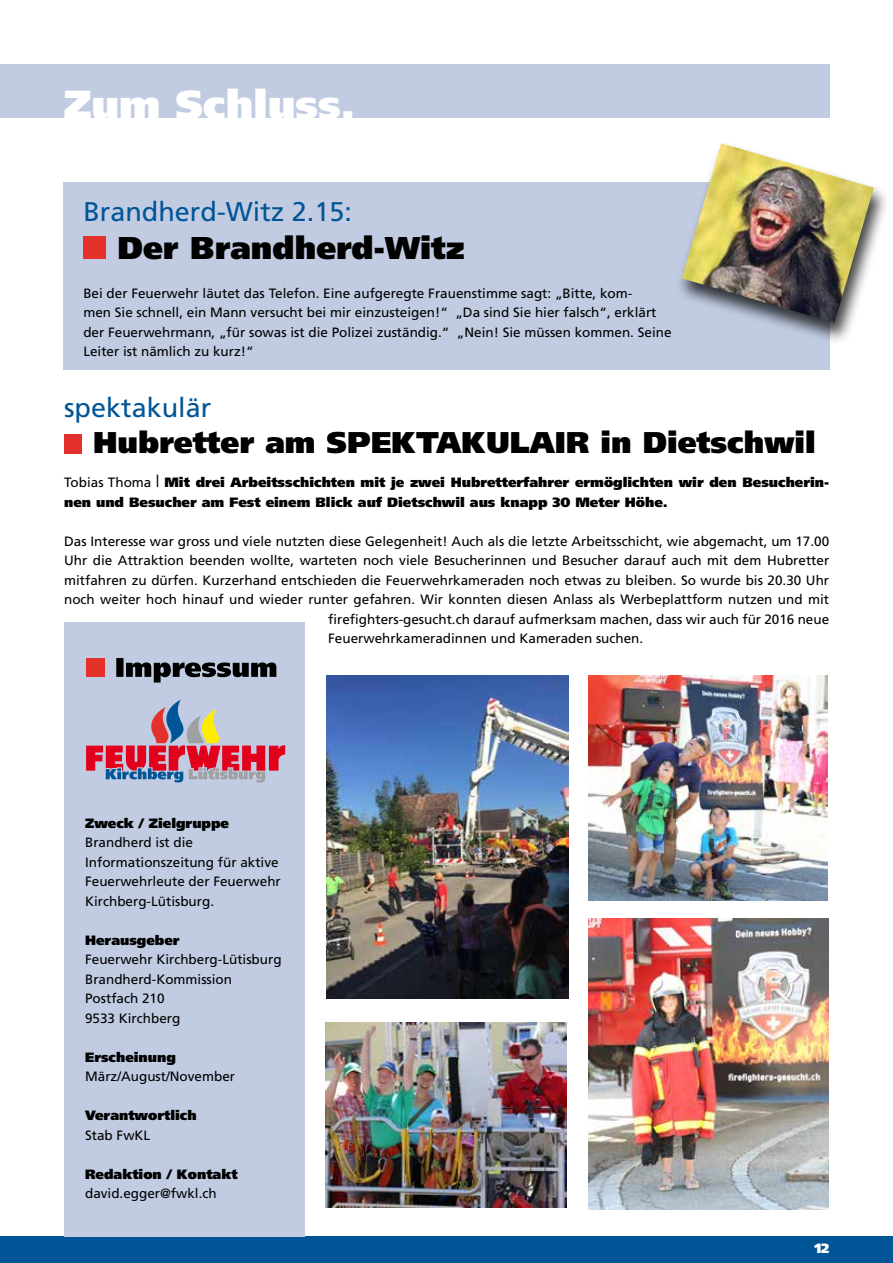
<style>
.page{position:relative;width:893px;height:1263px;background:#fff}
.page>*{position:absolute;margin:0;border:0;box-sizing:border-box;transform-origin:0 0}
.t1{font:900 40.5px "Frutiger";color:#fff}
.t2{font:900 31.5px "Frutiger";color:#000}
.t3{font:900 30px "Frutiger";color:#000}
.t4{font:27px "Frutiger";color:#005596}
.t5{font:13.5px/19.5px "Frutiger";color:#000}
.t6{font:900 13.5px/19.5px "Frutiger";color:#000}
.t7{font:900 13.5px "Frutiger";color:#fff}
.s1{font-weight:400}
.s2{font-family:"Times";font-weight:400;font-size:18px}
</style>
<div class="page">
<div style="left:0;top:1236px;width:893px;height:27px;background:#005596"></div>
<div style="left:0;top:64px;width:829px;height:53px;background:#c1cce2"></div>
<div style="left:64px;top:622px;width:241px;height:614px;background:#c1cce2"></div>
<svg style="left:86px;top:699px;width:199px;height:83px"></svg>
<svg style="left:116px;top:658px;width:160px;height:24px"></svg>
<div style="left:86px;top:658px;width:19px;height:19px;background:#e4312b"></div>
<div style="left:64px;top:434px;width:18px;height:19px;background:#e4312b"></div>
<div style="left:64px;top:183px;width:766px;height:187px;background:#c1cce2"></div>
<div style="left:675px;top:142px;width:215px;height:203px;background:#000;opacity:.75"></div>
<img style="left:682px;top:143px;width:192px;height:180px">
<div style="left:83px;top:236px;width:23px;height:23px;background:#e4312b"></div>
<img style="left:588px;top:919px;width:241px;height:291px">
<img style="left:326px;top:1023px;width:241px;height:184px">
<img style="left:326px;top:675px;width:243px;height:324px">
<img style="left:588px;top:675px;width:239px;height:225px">
<h1 class="t1" style="left:64px;top:80px;width:293px">Zum Schluss.</h1>
<h3 class="t4" style="left:83px;top:196px;width:270px">Brandherd-Witz 2.15:</h3>
<h2 class="t2" style="left:117px;top:228px;width:349px">Der Brandherd-Witz</h2>
<p class="t5" style="left:83px;top:283px;width:590px">Bei der Feuerwehr läutet das Telefon. Eine aufgeregte Frauenstimme sagt: „Bitte, kom-<br>men Sie schnell, ein Mann versucht bei mir einzusteigen!“ „Da sind Sie hier falsch“, erklärt der Feuerwehrmann, „für sowas ist die Polizei zuständig.“ „Nein! Sie müssen kommen. Seine Leiter ist nämlich zu kurz!“</p>
<h3 class="t4" style="left:64px;top:392px;width:149px">spektakulär</h3>
<h3 class="t3" style="left:93px;top:425px;width:724px">Hubretter am SPEKTAKULAIR in Dietschwil</h3>
<p class="t6" style="left:64px;top:473px;width:766px"><span class="s1">Tobias Thoma</span> <span class="s2">|</span> Mit drei Arbeitsschichten mit je zwei Hubretterfahrer ermöglichten wir den Besucherin&shy;nen und Besucher am Fest einem Blick auf Dietschwil aus knapp 30 Meter Höhe.</p>
<p class="t5" style="left:64px;top:531px;width:767px">Das Interesse war gross und viele nutzten diese Gelegenheit! Auch als die letzte Arbeitsschicht, wie abgemacht, um 17.00</p>
<p class="t5" style="left:64px;top:551px;width:767px">Uhr die Attraktion beenden wollte, warteten noch viele Besucherinnen und Besucher darauf auch mit dem Hubretter</p>
<p class="t5" style="left:64px;top:570px;width:766px">mitfahren zu dürfen. Kurzerhand entschieden die Feuerwehrkameraden noch etwas zu bleiben. So wurde bis 20.30 Uhr</p>
<p class="t5" style="left:64px;top:590px;width:766px">noch weiter hoch hinauf und wieder runter gefahren. Wir konnten diesen Anlass als Werbeplattform nutzen und mit</p>
<p class="t5" style="left:328px;top:609px;width:503px">firefighters-gesucht.ch darauf aufmerksam machen, dass wir auch für 2016 neue</p>
<p class="t5" style="left:328px;top:629px;width:317px">Feuerwehrkameradinnen und Kameraden suchen.</p>
<p class="t6" style="left:85px;top:813px;width:146px">Zweck / Zielgruppe</p>
<p class="t5" style="left:85px;top:832px;width:197px">Brandherd ist die<br>Informationszeitung für aktive<br>Feuerwehrleute der Feuerwehr<br>Kirchberg-Lütisburg.</p>
<p class="t6" style="left:85px;top:930px;width:96px">Herausgeber</p>
<p class="t5" style="left:85px;top:949px;width:198px">Feuerwehr Kirchberg-Lütisburg<br>Brandherd-Kommission<br>Postfach 210<br>9533 Kirchberg</p>
<p class="t6" style="left:85px;top:1047px;width:92px">Erscheinung</p>
<p class="t5" style="left:85px;top:1066px;width:152px">März/August/November</p>
<p class="t6" style="left:85px;top:1105px;width:113px">Verantwortlich</p>
<p class="t5" style="left:85px;top:1125px;width:67px">Stab FwKL</p>
<p class="t6" style="left:85px;top:1164px;width:154px">Redaktion / Kontakt</p>
<p class="t5" style="left:85px;top:1183px;width:133px">david.egger@fwkl.ch</p>
<p class="t7" style="left:815px;top:1240px;width:16px">12</p>
</div>
